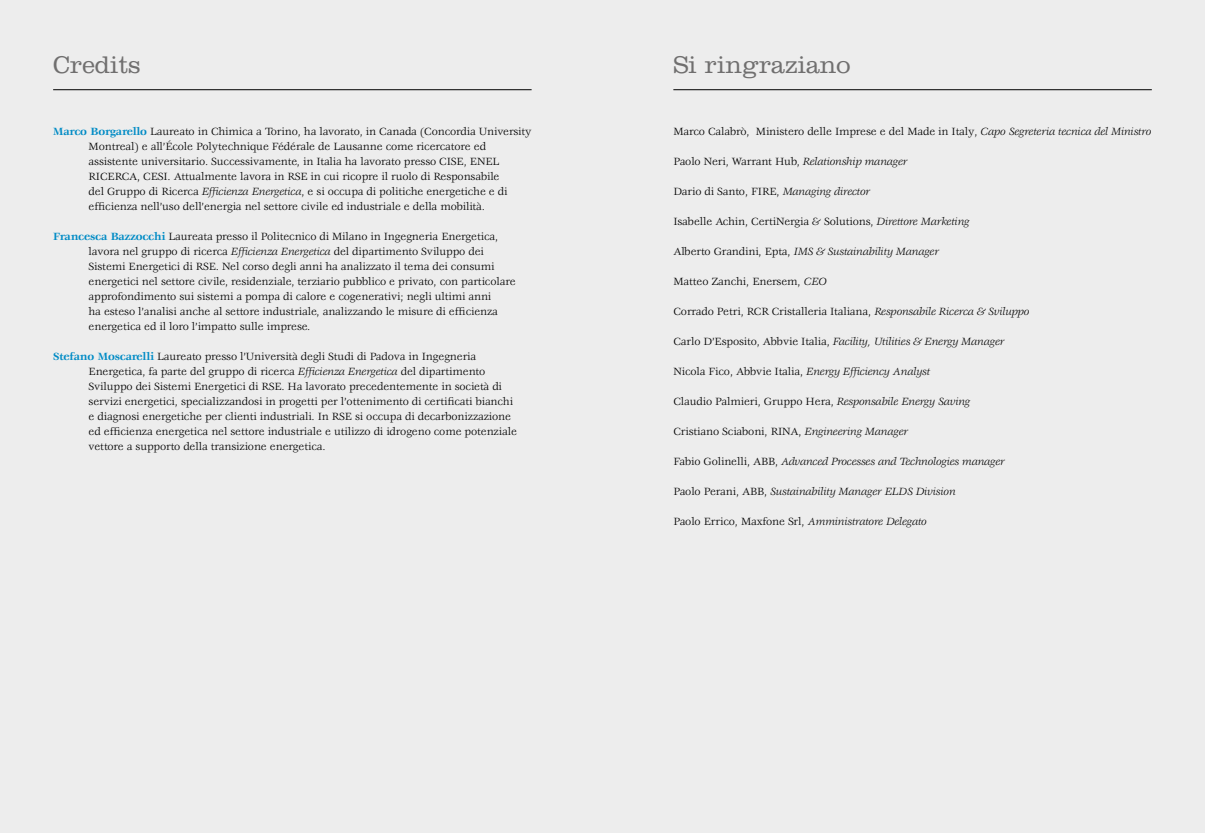
<style>
.page{position:relative;width:1205px;height:833px;background:#fff}
.page>*{position:absolute;margin:0;border:0;box-sizing:border-box;transform-origin:0 0}
.t1{font:300 25px "Clarendon LT Std";color:#706f6f}
.t2{font:11.5px/15px "Veljovic Std";letter-spacing:-.01em;color:#000}
.t3{font:italic 11.5px "Veljovic Std";letter-spacing:-.01em;color:#000}
.s1{font-weight:700;color:#008bc5}
.s2{font-style:italic}
.s3{font-style:normal}
</style>
<div class="page">
<div style="left:602px;top:0;width:603px;height:833px;background:#ededed"></div>
<div style="left:0;top:0;width:602px;height:833px;background:#ededed"></div>
<hr style="left:53px;top:89px;width:478px;height:1px;background:#000">
<hr style="left:673px;top:89px;width:479px;height:1px;background:#000">
<h1 class="t1" style="left:53px;top:50px;width:89px">Credits</h1>
<h1 class="t1" style="left:673px;top:50px;width:179px">Si ringraziano</h1>
<p class="t2" style="left:89px;top:124px;width:444px;text-indent:-35px"><span class="s1">Marco Borgarello</span> Laureato in Chimica a Torino, ha lavorato, in Canada (Concordia University Montreal) e all’École Polytechnique Fédérale de Lausanne come ricercatore ed assistente universitario. Successivamente, in Italia ha lavorato presso CISE, ENEL RICERCA, CESI. Attualmente lavora in RSE in cui ricopre il ruolo di Responsabile<br>del Gruppo di Ricerca <span class="s2">Efficienza Energetica</span>, e si occupa di politiche energetiche e di efficienza nell’uso dell’energia nel settore civile ed industriale e della mobilità.</p>
<p class="t2" style="left:89px;top:229px;width:429px;text-indent:-35px"><span class="s1">Francesca Bazzocchi</span> Laureata presso il Politecnico di Milano in Ingegneria Energetica, lavora nel gruppo di ricerca <span class="s2">Efficienza Energetica</span> del dipartimento Sviluppo dei Sistemi Energetici di RSE. Nel corso degli anni ha analizzato il tema dei consumi energetici nel settore civile, residenziale, terziario pubblico e privato, con particolare approfondimento sui sistemi a pompa di calore e cogenerativi; negli ultimi anni<br>ha esteso l’analisi anche al settore industriale, analizzando le misure di efficienza energetica ed il loro l’impatto sulle imprese.</p>
<p class="t2" style="left:89px;top:349px;width:430px;text-indent:-35px"><span class="s1">Stefano Moscarelli</span> Laureato presso l’Università degli Studi di Padova in Ingegneria Energetica, fa parte del gruppo di ricerca <span class="s2">Efficienza Energetica</span> del dipartimento Sviluppo dei Sistemi Energetici di RSE. Ha lavorato precedentemente in società di servizi energetici, specializzandosi in progetti per l’ottenimento di certificati bianchi e diagnosi energetiche per clienti industriali. In RSE si occupa di decarbonizzazione ed efficienza energetica nel settore industriale e utilizzo di idrogeno come potenziale vettore a supporto della transizione energetica.</p>
<p class="t2" style="left:673px;top:124px;width:479px">Marco Calabrò, Ministero delle Imprese e del Made in Italy, <span class="s2">Capo Segreteria tecnica del Ministro</span></p>
<p class="t2" style="left:673px;top:154px;width:236px">Paolo Neri, Warrant Hub, <span class="s2">Relationship manager</span></p>
<p class="t2" style="left:673px;top:184px;width:198px">Dario di Santo, FIRE, <span class="s2">Managing director</span></p>
<p class="t2" style="left:673px;top:214px;width:298px">Isabelle Achin, CertiNergia &amp; Solutions, <span class="s2">Direttore Marketing</span></p>
<p class="t3" style="left:673px;top:245px;width:267px"><span class="s3">Alberto Grandini, Epta,</span> IMS &amp; Sustainability Manager</p>
<p class="t2" style="left:673px;top:274px;width:155px">Matteo Zanchi, Enersem, <span class="s2">CEO</span></p>
<p class="t2" style="left:673px;top:304px;width:357px">Corrado Petri, RCR Cristalleria Italiana, <span class="s2">Responsabile Ricerca &amp; Sviluppo</span></p>
<p class="t3" style="left:673px;top:335px;width:333px"><span class="s3">Carlo D’Esposito, Abbvie Italia,</span> Facility, Utilities &amp; Energy Manager</p>
<p class="t2" style="left:673px;top:364px;width:258px">Nicola Fico, Abbvie Italia, <span class="s2">Energy Efficiency Analyst</span></p>
<p class="t2" style="left:673px;top:395px;width:298px">Claudio Palmieri, Gruppo Hera, <span class="s2">Responsabile Energy Saving</span></p>
<p class="t2" style="left:673px;top:425px;width:236px">Cristiano Sciaboni, RINA, <span class="s2">Engineering Manager</span></p>
<p class="t3" style="left:673px;top:455px;width:333px"><span class="s3">Fabio Golinelli, ABB,</span> Advanced Processes and Technologies manager</p>
<p class="t3" style="left:673px;top:485px;width:284px"><span class="s3">Paolo Perani, ABB,</span> Sustainability Manager ELDS Division</p>
<p class="t2" style="left:673px;top:515px;width:255px">Paolo Errico, Maxfone Srl, <span class="s2">Amministratore Delegato</span></p>
</div>
